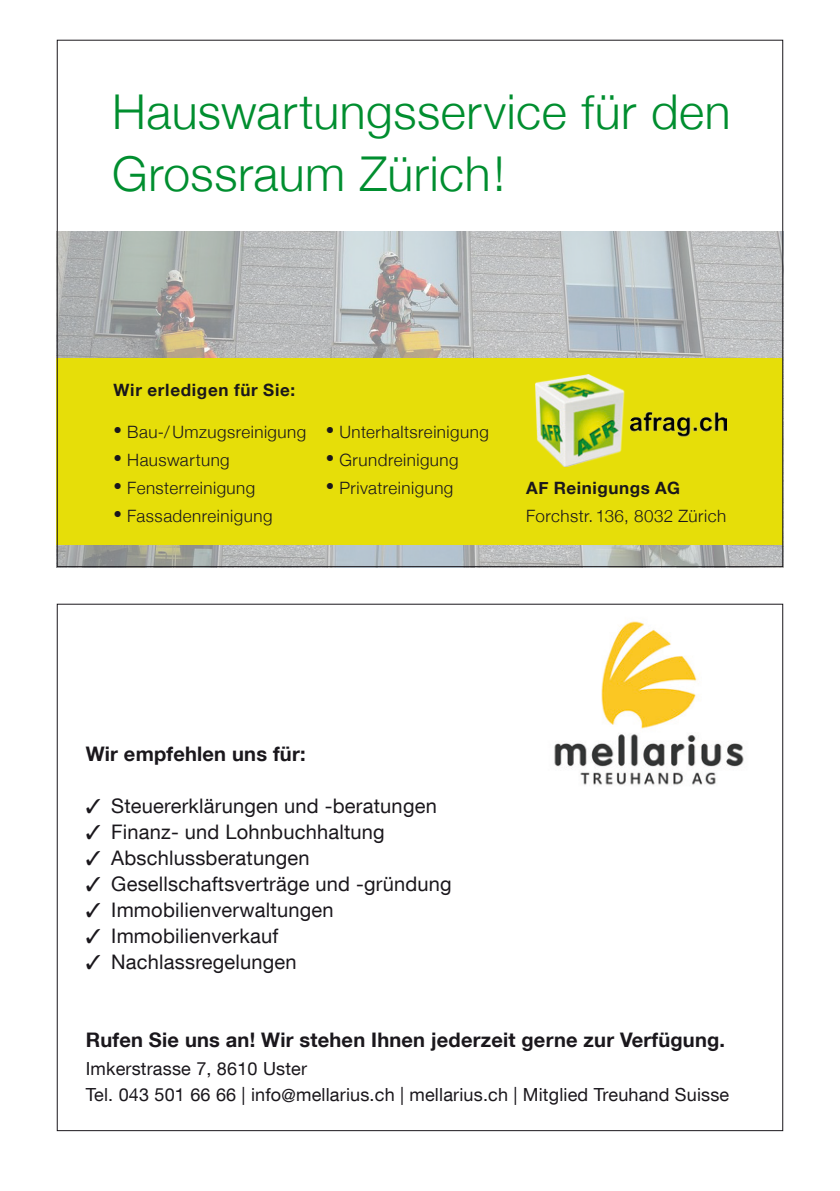
<style>
.page{position:relative;width:840px;height:1191px;background:#fff}
.page>*{position:absolute;margin:0;border:0;box-sizing:border-box;transform-origin:0 0}
.t1{font:300 48px/62px "Helvetica Neue";letter-spacing:.01em;color:#008e2f}
.t2{font:20px "Helvetica Neue LT Com";letter-spacing:.01em;color:#1a171c}
.t3{font:700 20px "Helvetica Neue LT Com";letter-spacing:.01em;color:#1a171c}
.t4{font:18px/26px "Helvetica Neue LT Com";letter-spacing:.01em;color:#1a171c}
.t5{font:300 17px "Helvetica Neue";letter-spacing:.03em;color:#1a171c}
.t6{font:700 17px "Helvetica Neue";letter-spacing:.04em;color:#1a171c}
</style>
<div class="page">
<img style="left:554px;top:621px;width:190px;height:164px">
<img style="left:59px;top:231px;width:721px;height:334px">
<div style="left:57px;top:358px;width:725px;height:186px;background:#e6de09"></div>
<img style="left:535px;top:375px;width:191px;height:91px">
<h1 class="t1" style="left:112px;top:77px;width:619px">Hauswartungsservice für den<br>Grossraum Zürich!</h1>
<p class="t6" style="left:113px;top:377px;width:183px">Wir erledigen für Sie:</p>
<p class="t5" style="left:113px;top:418px;width:376px">• Bau-/Umzugsreinigung • Unterhaltsreinigung</p>
<p class="t5" style="left:113px;top:446px;width:118px">• Hauswartung</p>
<p class="t5" style="left:325px;top:446px;width:134px">• Grundreinigung</p>
<p class="t5" style="left:113px;top:474px;width:143px">• Fensterreinigung</p>
<p class="t5" style="left:325px;top:474px;width:129px">• Privatreinigung</p>
<p class="t5" style="left:113px;top:502px;width:160px">• Fassadenreinigung</p>
<p class="t6" style="left:526px;top:474px;width:155px">AF Reinigungs AG</p>
<p class="t5" style="left:526px;top:502px;width:201px">Forchstr. 136, 8032 Zürich</p>
<p class="t3" style="left:86px;top:741px;width:221px">Wir empfehlen uns für:</p>
<p class="t2" style="left:86px;top:793px;width:352px">✓ Steuererklärungen und -beratungen</p>
<p class="t2" style="left:86px;top:819px;width:300px">✓ Finanz- und Lohnbuchhaltung</p>
<p class="t2" style="left:86px;top:845px;width:225px">✓ Abschlussberatungen</p>
<p class="t2" style="left:86px;top:871px;width:367px">✓ Gesellschaftsverträge und -gründung</p>
<p class="t2" style="left:86px;top:897px;width:249px">✓ Immobilienverwaltungen</p>
<p class="t2" style="left:86px;top:923px;width:194px">✓ Immobilienverkauf</p>
<p class="t2" style="left:86px;top:949px;width:212px">✓ Nachlassregelungen</p>
<p class="t3" style="left:86px;top:1027px;width:640px">Rufen Sie uns an! Wir stehen Ihnen jederzeit gerne zur Verfügung.</p>
<p class="t4" style="left:86px;top:1055px;width:644px">Imkerstrasse 7, 8610 Uster<br>Tel. 043 501 66 66 | info@mellarius.ch | mellarius.ch | Mitglied Treuhand Suisse</p>
</div>
